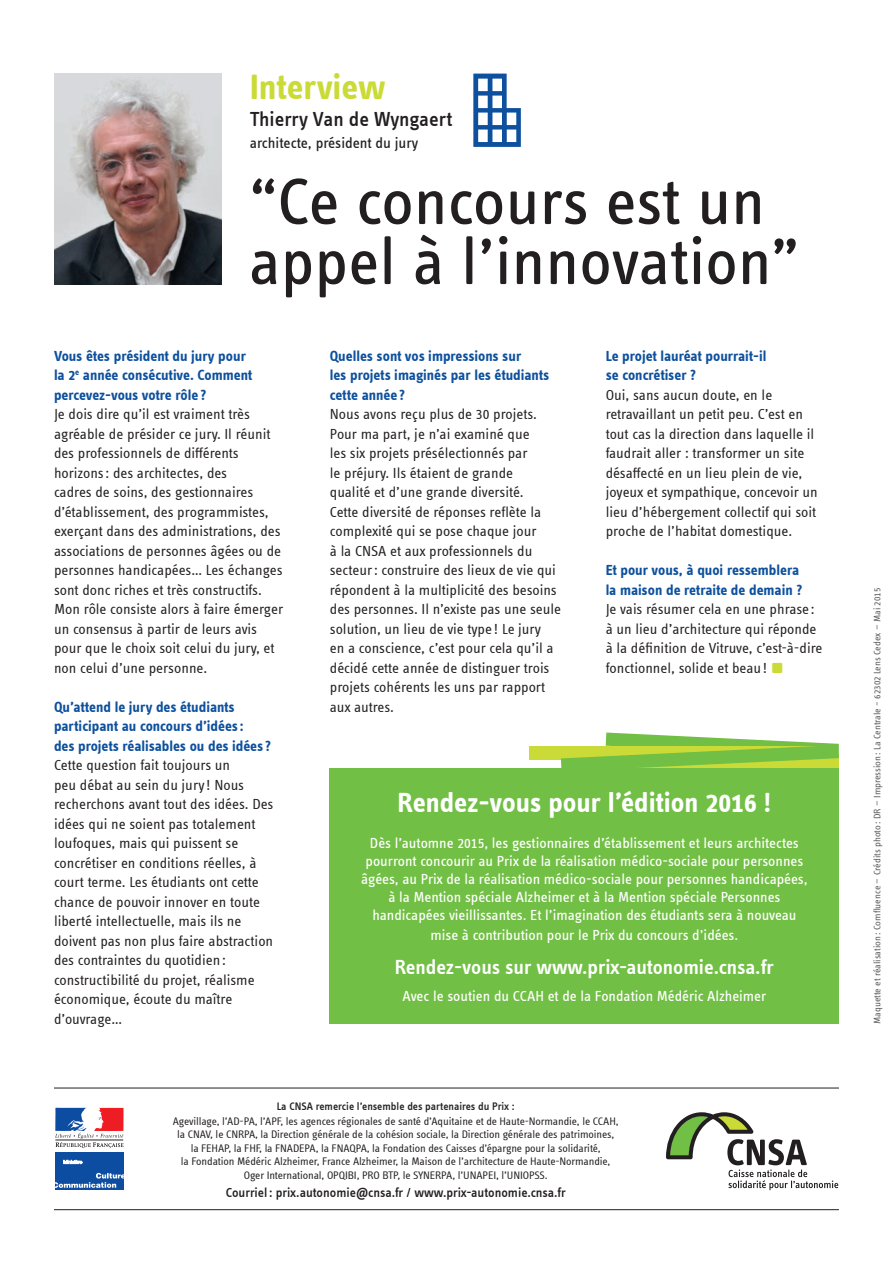
<style>
.page{position:relative;width:893px;height:1263px;background:#fff}
.page>*{position:absolute;margin:0;border:0;box-sizing:border-box;transform-origin:0 0}
.t1{font:67.5px/60px "Info Text Offc";color:#231f20}
.t2{font:700 36.3px "Info Text Offc";color:#cadb37}
.t3{font:700 28.5px "Info Text Offc";color:#fff}
.t4{font:600 21px "Info Text Offc";color:#fff}
.t5{font:500 21px "Info Text Offc";color:#231f20}
.t6{font:15.45px "Info Text Offc";color:#231f20}
.t7{font:15px/19.5px "Info Text Offc";color:#231f20}
.t8{font:15px/18px "Info Text Offc";color:#fff;text-align:center}
.t9{font:700 15px/19.5px "Info Text Offc";color:#0d509d}
.t10{font:500 13.5px "Info Text Offc";color:#231f20}
.t11{font:11.25px/13.5px "Info Text Offc";letter-spacing:-.01em;color:#231f20;text-align:center}
.t12{font:500 11.25px "Info Text Offc";letter-spacing:-.005em;color:#231f20}
.t13{font:9.75px "Info Text Offc";color:#57585a}
.s1{color:#cadb37}
</style>
<div class="page">
<div style="left:529px;top:747px;width:308px;height:13px;background:#cadb37"></div>
<svg style="left:561px;top:732px;width:278px;height:36px"></svg>
<div style="left:330px;top:768px;width:509px;height:256px;background:#71bf44"></div>
<img style="left:54px;top:73px;width:167px;height:212px">
<div style="left:54px;top:1106px;width:71px;height:84px;background:linear-gradient(to right,#fff,#fefefe)"></div>
<svg style="left:55px;top:1108px;width:69px;height:40px"></svg>
<div style="left:55px;top:1152px;width:68px;height:37px;background:#0d4da1"></div>
<svg style="left:54px;top:1173px;width:71px;height:15px"></svg>
<svg style="left:64px;top:1160px;width:18px;height:4px"></svg>
<svg style="left:666px;top:1112px;width:172px;height:78px"></svg>
<svg style="left:473px;top:74px;width:48px;height:73px"></svg>
<hr style="left:54px;top:1209px;width:785px;height:1px;background:#231f20">
<hr style="left:54px;top:1088px;width:785px;height:1px;background:#231f20">
<h2 class="t2" style="left:250px;top:66px;width:137px">Interview</h2>
<h3 class="t5" style="left:250px;top:107px;width:204px">Thierry Van de Wyngaert</h3>
<p class="t6" style="left:250px;top:134px;width:170px">architecte, président du jury</p>
<h1 class="t1" style="left:249px;top:172px;width:552px">“Ce concours est un appel à l’innovation”</h1>
<p class="t9" style="left:54px;top:346px;width:200px">Vous êtes président du jury pour la 2<sup>e</sup> année consécutive. Comment percevez-vous votre rôle ?</p>
<p class="t7" style="left:54px;top:404px;width:231px">Je dois dire qu’il est vraiment très agréable de présider ce jury. Il réunit des professionnels de différents horizons: des architectes, des<br>cadres de soins, des gestionnaires d’établissement, des programmistes, exerçant dans des administrations, des associations de personnes âgées ou de personnes handicapées… Les échanges sont donc riches et très constructifs.<br>Mon rôle consiste alors à faire émerger un consensus à partir de leurs avis pour que le choix soit celui du jury, et non celui d’une personne.</p>
<p class="t9" style="left:54px;top:697px;width:218px">Qu’attend le jury des étudiants participant au concours d’idées :<br>des projets réalisables ou des idées ?</p>
<p class="t7" style="left:54px;top:755px;width:221px">Cette question fait toujours un<br>peu débat au sein du jury ! Nous recherchons avant tout des idées. Des idées qui ne soient pas totalement loufoques, mais qui puissent se concrétiser en conditions réelles, à court terme. Les étudiants ont cette chance de pouvoir innover en toute liberté intellectuelle, mais ils ne doivent pas non plus faire abstraction des contraintes du quotidien: constructibilité du projet, réalisme économique, écoute du maître d’ouvrage…</p>
<p class="t9" style="left:330px;top:346px;width:221px">Quelles sont vos impressions sur<br>les projets imaginés par les étudiants cette année ?</p>
<p class="t7" style="left:330px;top:404px;width:233px">Nous avons reçu plus de 30 projets.<br>Pour ma part, je n’ai examiné que<br>les six projets présélectionnés par<br>le préjury. Ils étaient de grande<br>qualité et d’une grande diversité.<br>Cette diversité de réponses reflète la complexité qui se pose chaque jour<br>à la CNSA et aux professionnels du secteur: construire des lieux de vie qui répondent à la multiplicité des besoins des personnes. Il n’existe pas une seule solution, un lieu de vie type ! Le jury<br>en a conscience, c’est pour cela qu’il a décidé cette année de distinguer trois projets cohérents les uns par rapport aux autres.</p>
<p class="t9" style="left:606px;top:346px;width:162px">Le projet lauréat pourrait-il se concrétiser ?</p>
<p class="t7" style="left:606px;top:385px;width:214px">Oui, sans aucun doute, en le retravaillant un petit peu. C’est en tout cas la direction dans laquelle il faudrait aller : transformer un site désaffecté en un lieu plein de vie, joyeux et sympathique, concevoir un lieu d’hébergement collectif qui soit proche de l’habitat domestique.</p>
<p class="t9" style="left:606px;top:560px;width:198px">Et pour vous, à quoi ressemblera la maison de retraite de demain ?</p>
<p class="t7" style="left:606px;top:599px;width:218px">Je vais résumer cela en une phrase : à un lieu d’architecture qui réponde à la définition de Vitruve, c’est-à-dire fonctionnel, solide et beau! <span class="s1">▪</span></p>
<h3 class="t3" style="left:398px;top:786px;width:375px">Rendez-vous pour l’édition 2016 !</h3>
<p class="t8" style="left:361px;top:834px;width:448px">Dès l’automne 2015, les gestionnaires d’établissement et leurs architectes pourront concourir au Prix de la réalisation médico-sociale pour personnes âgées, au Prix de la réalisation médico-sociale pour personnes handicapées, à la Mention spéciale Alzheimer et à la Mention spéciale Personnes handicapées vieillissantes. Et l’imagination des étudiants sera à nouveau</p>
<p class="t8" style="left:431px;top:926px;width:309px">mise à contribution pour le Prix du concours d’idées.</p>
<h3 class="t4" style="left:395px;top:955px;width:381px">Rendez-vous sur www.prix-autonomie.cnsa.fr</h3>
<p class="t8" style="left:402px;top:987px;width:365px">Avec le soutien du CCAH et de la Fondation Médéric Alzheimer</p>
<p class="t12" style="left:277px;top:1100px;width:239px">La CNSA remercie l’ensemble des partenaires du Prix :</p>
<p class="t11" style="left:173px;top:1114px;width:447px">Agevillage, l’AD-PA, l’APF, les agences régionales de santé d’Aquitaine et de Haute-Normandie, le CCAH, la CNAV, le CNRPA, la Direction générale de la cohésion sociale, la Direction générale des patrimoines, la FEHAP, la FHF, la FNADEPA, la FNAQPA, la Fondation des Caisses d’épargne pour la solidarité,<br>la Fondation Médéric Alzheimer, France Alzheimer, la Maison de l’architecture de Haute-Normandie, Oger International, OPQIBI, PRO BTP, le SYNERPA, l’UNAPEI, l’UNIOPSS.</p>
<p class="t10" style="left:226px;top:1185px;width:341px">Courriel: prix.autonomie@cnsa.fr / www.prix-autonomie.cnsa.fr</p>
<p class="t13" style="left:872px;top:1024px;width:437px;rotate:-90deg">Maquette et réalisation: Comfluence — Crédits photo : DR — Impression: La Centrale – 62302 Lens Cedex — Mai 2015</p>
</div>
